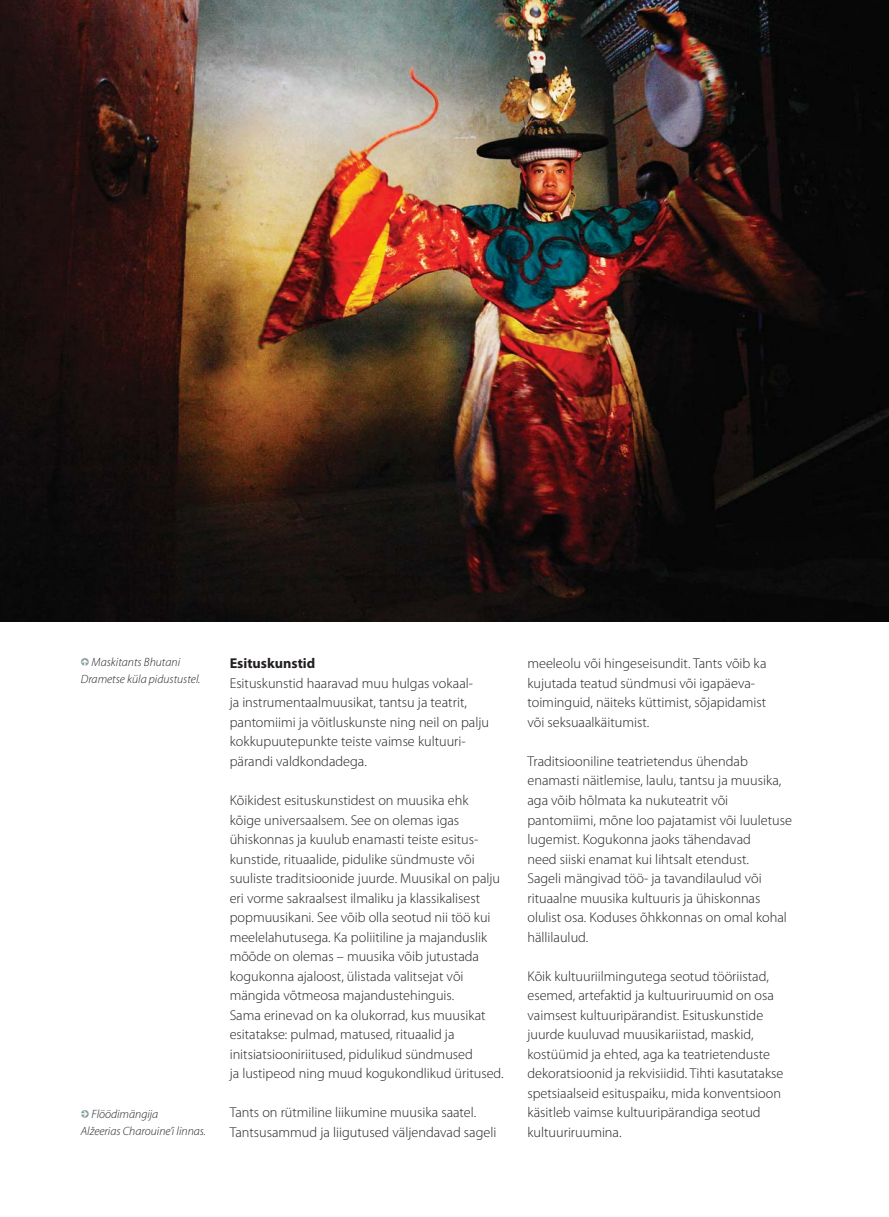
<style>
.page{position:relative;width:889px;height:1217px;background:#fff}
.page>*{position:absolute;margin:0;border:0;box-sizing:border-box;transform-origin:0 0}
.t1{font:300 14.25px/19.5px "Myriad Pro";color:#231f20}
.t2{font:700 14.25px "Myriad Pro";color:#231f20}
.t3{font:italic 300 12px/16.5px "Myriad Pro";color:#231f20}
.s1{font-family:"Officina Display ITC Arrows";font-weight:400;font-style:normal;color:#869c9c}
</style>
<div class="page">
<img style="left:0;top:0;width:889px;height:621px">
<p class="t3" style="left:81px;top:655px;width:121px"><span class="s1">L</span> Maskitants Bhutani<br>Drametse küla pidustustel.</p>
<p class="t3" style="left:81px;top:1106px;width:127px"><span class="s1">I</span> Flöödimängija<br>Alžeerias Charouine’i linnas.</p>
<p class="t2" style="left:230px;top:658px;width:87px">Esituskunstid</p>
<p class="t1" style="left:230px;top:674px;width:261px">Esituskunstid haaravad muu hulgas vokaal-<br>ja instrumentaalmuusikat, tantsu ja teatrit, pantomiimi ja võitluskunste ning neil on palju kokkupuutepunkte teiste vaimse kultuuri&shy;pärandi valdkondadega.</p>
<p class="t1" style="left:230px;top:791px;width:275px">Kõikidest esituskunstidest on muusika ehk<br>kõige universaalsem. See on olemas igas ühiskonnas ja kuulub enamasti teiste esitus&shy;kunstide, rituaalide, pidulike sündmuste või suuliste traditsioonide juurde. Muusikal on palju eri vorme sakraalsest ilmaliku ja klassikalisest popmuusikani. See võib olla seotud nii töö kui meelelahutusega. Ka poliitiline ja majanduslik mõõde on olemas – muusika võib jutustada kogukonna ajaloost, ülistada valitsejat või mängida võtmeosa majandustehinguis.<br>Sama erinevad on ka olukorrad, kus muusikat esitatakse: pulmad, matused, rituaalid ja initsiatsiooniriitused, pidulikud sündmused<br>ja lustipeod ning muud kogukondlikud üritused.</p>
<p class="t1" style="left:230px;top:1103px;width:268px">Tants on rütmiline liikumine muusika saatel.<br>Tantsusammud ja liigutused väljendavad sageli</p>
<p class="t1" style="left:527px;top:655px;width:240px">meeleolu või hingeseisundit. Tants võib ka kujutada teatud sündmusi või igapäeva&shy;toiminguid, näiteks küttimist, sõjapidamist või seksuaalkäitumist.</p>
<p class="t1" style="left:527px;top:752px;width:266px">Traditsiooniline teatrietendus ühendab enamasti näitlemise, laulu, tantsu ja muusika, aga võib hõlmata ka nukuteatrit või pantomiimi, mõne loo pajatamist või luuletuse lugemist. Kogukonna jaoks tähendavad<br>need siiski enamat kui lihtsalt etendust.<br>Sageli mängivad töö- ja tavandilaulud või rituaalne muusika kultuuris ja ühiskonnas olulist osa. Koduses õhkkonnas on omal kohal hällilaulud.</p>
<p class="t1" style="left:527px;top:967px;width:257px">Kõik kultuuriilmingutega seotud tööriistad, esemed, artefaktid ja kultuuriruumid on osa vaimsest kultuuripärandist. Esituskunstide juurde kuuluvad muusikariistad, maskid, kostüümid ja ehted, aga ka teatrietenduste dekoratsioonid ja rekvisiidid. Tihti kasutatakse spetsiaalseid esituspaiku, mida konventsioon käsitleb vaimse kultuuripärandiga seotud kultuuriruumina.</p>
</div>
